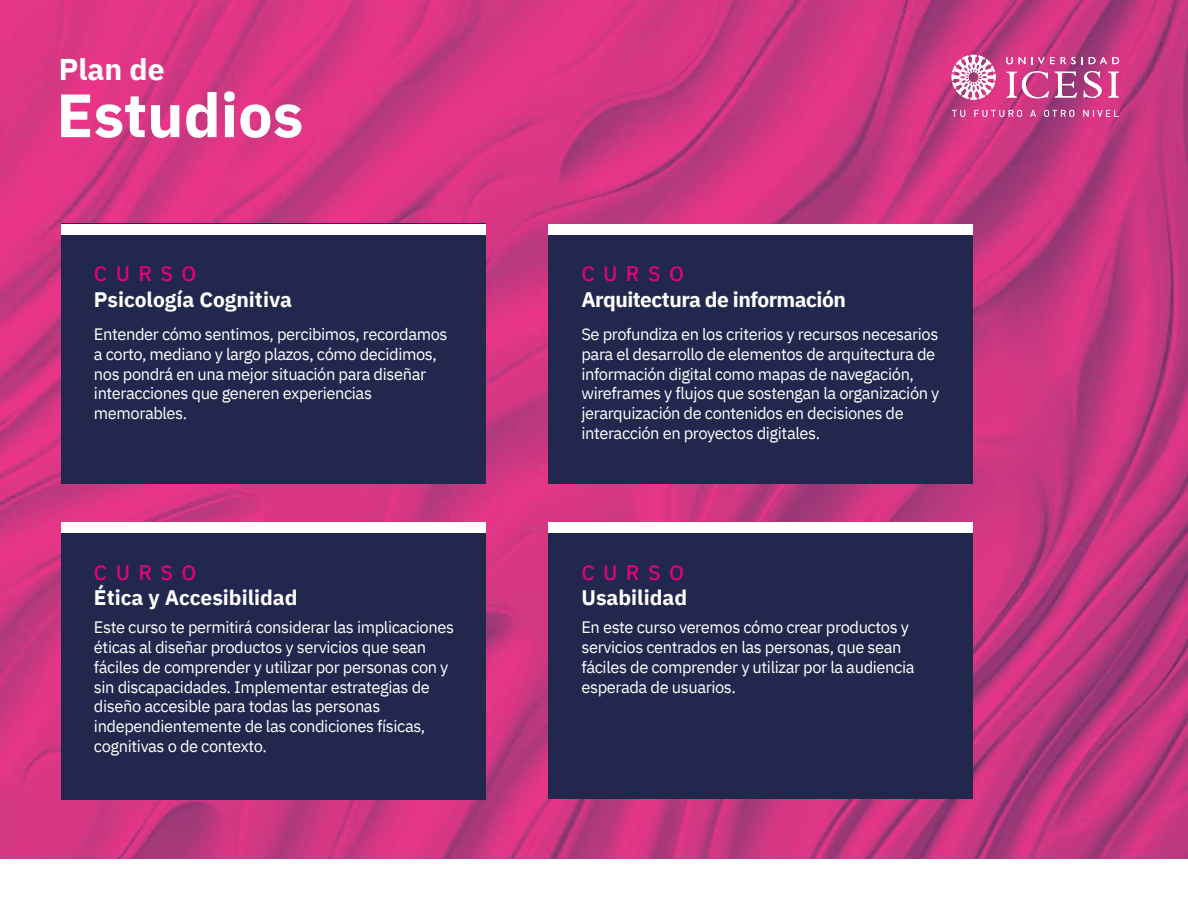
<style>
.page{position:relative;width:1188px;height:918px;background:#fff}
.page>*{position:absolute;margin:0;border:0;box-sizing:border-box;transform-origin:0 0}
.t1{font:700 61.05px "IBM Plex Sans";color:#fff}
.t2{font:700 30px "IBM Plex Sans";color:#fff}
.t3{font:700 21px "IBM Plex Sans";color:#fff}
.t4{font:700 21px "IBM Plex Sans";letter-spacing:-.025em;color:#fff}
.t5{font:500 21px "IBM Plex Sans";letter-spacing:.4em;color:#e4017e}
.t6{font:16.5px/19.8px "IBM Plex Sans";letter-spacing:-.025em;color:#fff}
</style>
<div class="page">
<img style="left:0;top:0;width:1188px;height:859px">
<div style="left:61px;top:224px;width:425px;height:260px;background:#22274d"></div>
<div style="left:61px;top:224px;width:425px;height:10px;background:#fff"></div>
<div style="left:61px;top:525px;width:425px;height:275px;background:#22274d"></div>
<div style="left:61px;top:522px;width:425px;height:11px;background:#fff"></div>
<div style="left:548px;top:224px;width:425px;height:260px;background:#22274d"></div>
<div style="left:548px;top:224px;width:425px;height:10px;background:#fff"></div>
<div style="left:548px;top:526px;width:425px;height:273px;background:#22274d"></div>
<div style="left:548px;top:522px;width:425px;height:11px;background:#fff"></div>
<svg style="left:1019px;top:57px;width:6px;height:7px"></svg>
<svg style="left:1084px;top:71px;width:18px;height:27px"></svg>
<svg style="left:1007px;top:71px;width:42px;height:27px"></svg>
<svg style="left:1055px;top:72px;width:22px;height:25px"></svg>
<svg style="left:1108px;top:72px;width:11px;height:25px"></svg>
<svg style="left:1006px;top:57px;width:7px;height:7px"></svg>
<svg style="left:952px;top:55px;width:44px;height:45px"></svg>
<svg style="left:1032px;top:57px;width:23px;height:7px"></svg>
<svg style="left:1061px;top:57px;width:21px;height:7px"></svg>
<svg style="left:1089px;top:57px;width:30px;height:7px"></svg>
<svg style="left:952px;top:110px;width:13px;height:7px"></svg>
<svg style="left:975px;top:110px;width:47px;height:7px"></svg>
<svg style="left:1030px;top:110px;width:6px;height:7px"></svg>
<svg style="left:1044px;top:110px;width:30px;height:7px"></svg>
<svg style="left:1083px;top:110px;width:36px;height:7px"></svg>
<h2 class="t2" style="left:59px;top:51px;width:107px">Plan de</h2>
<h1 class="t1" style="left:56px;top:78px;width:248px">Estudios</h1>
<p class="t5" style="left:94px;top:261px;width:104px">CURSO</p>
<p class="t5" style="left:581px;top:261px;width:104px">CURSO</p>
<p class="t3" style="left:94px;top:286px;width:200px">PsicologÌa Cognitiva</p>
<p class="t4" style="left:581px;top:286px;width:266px">Arquitectura de informaciÛn</p>
<p class="t6" style="left:94px;top:323px;width:355px">Entender cómo sentimos, percibimos, recordamos a corto, mediano y largo plazos, cómo decidimos, nos pondr· en una mejor situaciÛn para diseÒar interacciones que generen experiencias memorables.</p>
<p class="t6" style="left:581px;top:323px;width:360px">Se profundiza en los criterios y recursos necesarios para el desarrollo de elementos de arquitectura de informaciÛn digital como mapas de navegaciÛn, wireframes y flujos que sostengan la organización y jerarquización de contenidos en decisiones de interacción en proyectos digitales.</p>
<p class="t5" style="left:94px;top:559px;width:104px">CURSO</p>
<p class="t5" style="left:581px;top:559px;width:104px">CURSO</p>
<p class="t3" style="left:94px;top:584px;width:205px">…tica y Accesibilidad</p>
<p class="t3" style="left:581px;top:584px;width:107px">Usabilidad</p>
<p class="t6" style="left:94px;top:616px;width:362px">Este curso te permitirá considerar las implicaciones éticas al diseñar productos y servicios que sean fáciles de comprender y utilizar por personas con y sin discapacidades. Implementar estrategias de diseño accesible para todas las personas independientemente de las condiciones físicas, cognitivas o de contexto.</p>
<p class="t6" style="left:581px;top:616px;width:335px">En este curso veremos cómo crear productos y servicios centrados en las personas, que sean fáciles de comprender y utilizar por la audiencia esperada de usuarios.</p>
</div>
